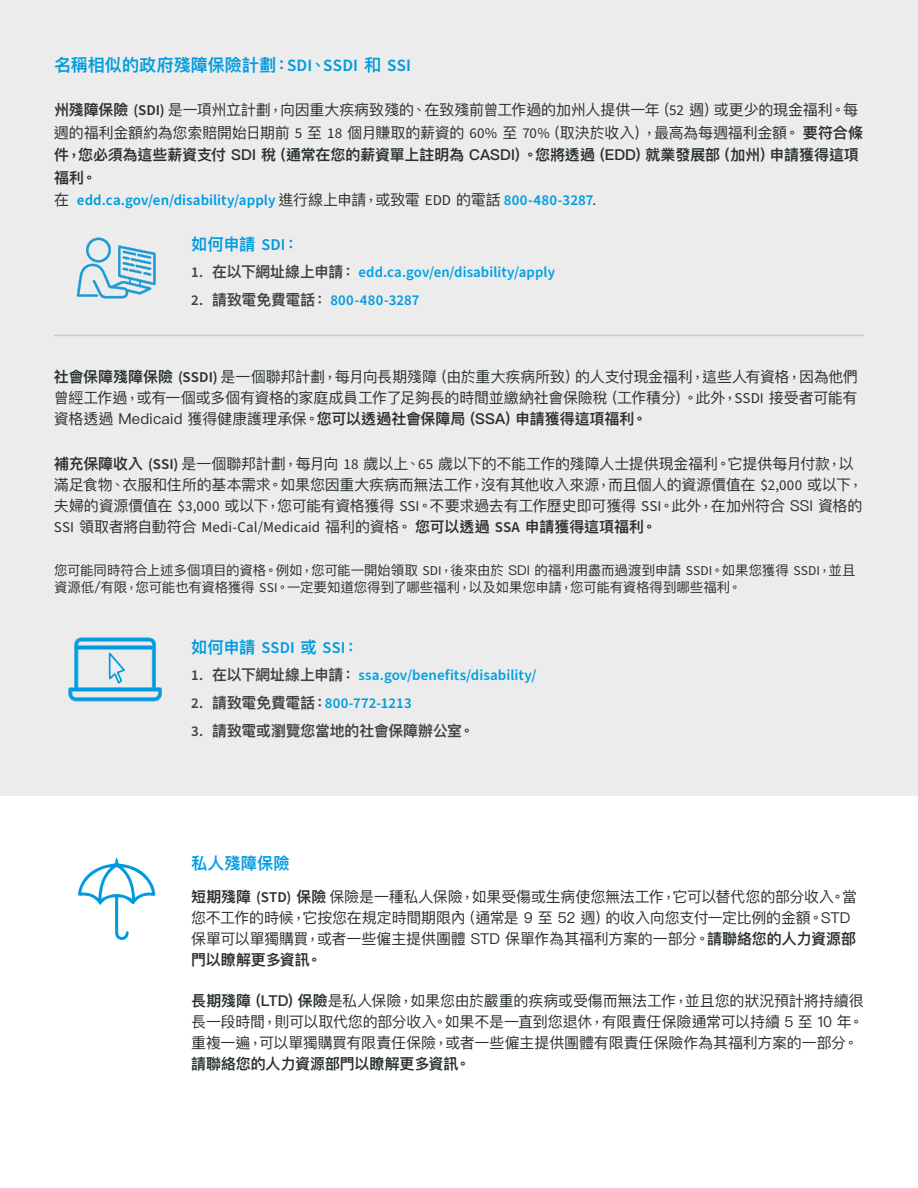
<style>
.page{position:relative;width:918px;height:1188px;background:#fff}
.page>*{position:absolute;margin:0;border:0;box-sizing:border-box;transform-origin:0 0}
.t1{font:600 17.25px "Ping Fang HK";color:#009bdf}
.t2{font:600 16.5px "Ping Fang HK";color:#009bdf}
.t3{font:600 16.5px "Source Sans Pro";letter-spacing:.015em;color:#009bdf}
.t4{font:15px/21px "Ping Fang HK";letter-spacing:-.015em;color:#2a312d}
.t5{font:600 15px "Source Sans Pro";letter-spacing:.01em;color:#009bdf}
.t6{font:600 15px "Source Sans Pro";letter-spacing:.005em;color:#00a1e1}
.t7{font:15px "Source Sans Pro";letter-spacing:.005em;color:#2a312d}
.t8{font:600 15px "Ping Fang HK";letter-spacing:-.01em;color:#414042}
.t9{font:600 15px "Ping Fang HK";letter-spacing:-.01em;color:#2a312d}
.t10{font:13.5px/16.2px "Ping Fang HK";letter-spacing:-.01em;color:#2a312d}
.s1{font-family:"Source Sans Pro"}
.s2{font-weight:600}
.s3{font-family:"Source Sans Pro";font-weight:600}
.s4{font-family:"Ping Fang HK";font-weight:400;color:#2a312d}
.s5{font-weight:400;color:#2a312d}
.s6{color:#414042}
.s7{font-family:"Ping Fang HK";color:#414042}
.s8{font-family:"Ping Fang HK"}
.s9{font-family:"Ping Fang HK";font-weight:600}
</style>
<div class="page">
<div style="left:0;top:0;width:918px;height:796px;background:#ececec"></div>
<svg style="left:68px;top:638px;width:94px;height:64px"></svg>
<svg style="left:77px;top:238px;width:79px;height:60px"></svg>
<svg style="left:78px;top:857px;width:78px;height:83px"></svg>
<hr style="left:54px;top:335px;width:810px;height:1px;background:#80827a">
<p class="t1" style="left:54px;top:55px;width:359px">名稱相似的政府殘障保險計劃：<span class="s1">SDI</span>、<span class="s1">SSDI</span> 和 <span class="s1">SSI</span></p>
<p class="t4" style="left:54px;top:98px;width:811px;line-height:22.5px"><span class="s2">州殘障保險</span> <span class="s3">(SDI)</span> 是一項州立計劃，向因重大疾病致殘的、在致殘前曾工作過的加州人提供一年（<span class="s1">52</span> 週）或更少的現金福利。每週的福利金額約為您索賠開始日期前 <span class="s1">5</span> 至 <span class="s1">18</span> 個月賺取的薪資的 <span class="s1">60%</span> 至 <span class="s1">70%</span>（取決於收入），最高為每週福利金額。<span class="s2">要符合條件，您必須為這些薪資支付 SDI 稅（通常在您的薪資單上註明為 CASDI）。您將透過 (EDD) 就業發展部（加州）申請獲得這項福利。</span></p>
<p class="t5" style="left:54px;top:190px;width:544px"><span class="s4">在</span> edd.ca.gov/en/disability/apply <span class="s4">進行線上申請，或致電</span> <span class="s5">EDD</span> <span class="s4">的電話</span> 800-480-3287<span class="s5">.</span></p>
<p class="t2" style="left:191px;top:234px;width:109px">如何申請 <span class="s1">SDI</span>：</p>
<p class="t6" style="left:191px;top:262px;width:365px"><span class="s6">1.</span> <span class="s7">在以下網址線上申請：</span> edd.ca.gov/en/disability/apply</p>
<p class="t5" style="left:191px;top:290px;width:230px"><span class="s6">2.</span> <span class="s7">請致電免費電話：</span> 800-480-3287</p>
<p class="t4" style="left:54px;top:366px;width:805px;text-align:justify"><span class="s2">社會保障殘障保險</span> <span class="s3">(SSDI)</span> 是一個聯邦計劃，每月向長期殘障（由於重大疾病所致）的人支付現金福利，這些人有資格，因為他們曾經工作過，或有一個或多個有資格的家庭成員工作了足夠長的時間並繳納社會保險稅（工作積分）。此外，<span class="s1">SSDI</span> 接受者可能有資格透過 Medicaid 獲得健康護理承保。<span class="s2">您可以透過社會保障局 (SSA) 申請獲得這項福利。</span></p>
<p class="t4" style="left:54px;top:453px;width:811px"><span class="s2">補充保障收入</span> <span class="s3">(SSI)</span> 是一個聯邦計劃，每月向 <span class="s1">18</span> 歲以上、<span class="s1">65</span> 歲以下的不能工作的殘障人士提供現金福利。它提供每月付款，以滿足食物、衣服和住所的基本需求。如果您因重大疾病而無法工作，沒有其他收入來源，而且個人的資源價值在 <span class="s1">$2,000</span> 或以下，夫婦的資源價值在 <span class="s1">$3,000</span> 或以下，您可能有資格獲得 <span class="s1">SSI</span>。不要求過去有工作歷史即可獲得 <span class="s1">SSI</span>。此外，在加州符合 SSI 資格的</p>
<p class="t7" style="left:54px;top:517px;width:604px">SSI <span class="s8">領取者將自動符合</span> Medi-Cal/Medicaid <span class="s8">福利的資格。</span><span class="s9">您可以透過</span> <span class="s2">SSA</span> <span class="s9">申請獲得這項福利。</span></p>
<p class="t10" style="left:54px;top:562px;width:803px">您可能同時符合上述多個項目的資格。例如，您可能一開始領取 <span class="s1">SDI</span>，後來由於 SDI 的福利用盡而過渡到申請 <span class="s1">SSDI</span>。如果您獲得 <span class="s1">SSDI</span>，並且資源低/有限，您可能也有資格獲得 <span class="s1">SSI</span>。一定要知道您得到了哪些福利，以及如果您申請，您可能有資格得到哪些福利。</p>
<p class="t3" style="left:191px;top:636px;width:169px"><span class="s8">如何申請</span> SSDI <span class="s8">或</span> SSI<span class="s8">：</span></p>
<p class="t6" style="left:191px;top:665px;width:347px"><span class="s6">1.</span> <span class="s7">在以下網址線上申請：</span> ssa.gov/benefits/disability/</p>
<p class="t5" style="left:191px;top:693px;width:222px"><span class="s6">2.</span> <span class="s7">請致電免費電話：</span>800-772-1213</p>
<p class="t8" style="left:191px;top:721px;width:285px"><span class="s1">3.</span> 請致電或瀏覽您當地的社會保障辦公室。</p>
<p class="t2" style="left:191px;top:853px;width:100px">私人殘障保險</p>
<p class="t4" style="left:191px;top:886px;width:667px"><span class="s2">短期殘障</span> <span class="s3">(STD)</span> <span class="s2">保險</span>保險是一種私人保險，如果受傷或生病使您無法工作，它可以替代您的部分收入。當您不工作的時候，它按您在規定時間期限內（通常是 9 至 52 週）的收入向您支付一定比例的金額。STD保單可以單獨購買，或者一些僱主提供團體 STD 保單作為其福利方案的一部分。<span class="s2">請聯絡您的人力資源部門以瞭解更多資訊。</span></p>
<p class="t4" style="left:191px;top:990px;width:674px;text-align:justify"><span class="s2">長期殘障 (LTD) 保險</span>是私人保險，如果您由於嚴重的疾病或受傷而無法工作，並且您的狀況預計將持續很長一段時間，則可以取代您的部分收入。如果不是一直到您退休，有限責任保險通常可以持續 5 至 10 年。重複一遍，可以單獨購買有限責任保險，或者一些僱主提供團體有限責任保險作為其福利方案的一部分。</p>
<p class="t9" style="left:191px;top:1055px;width:281px">請聯絡您的人力資源部門以瞭解更多資訊。</p>
</div>
